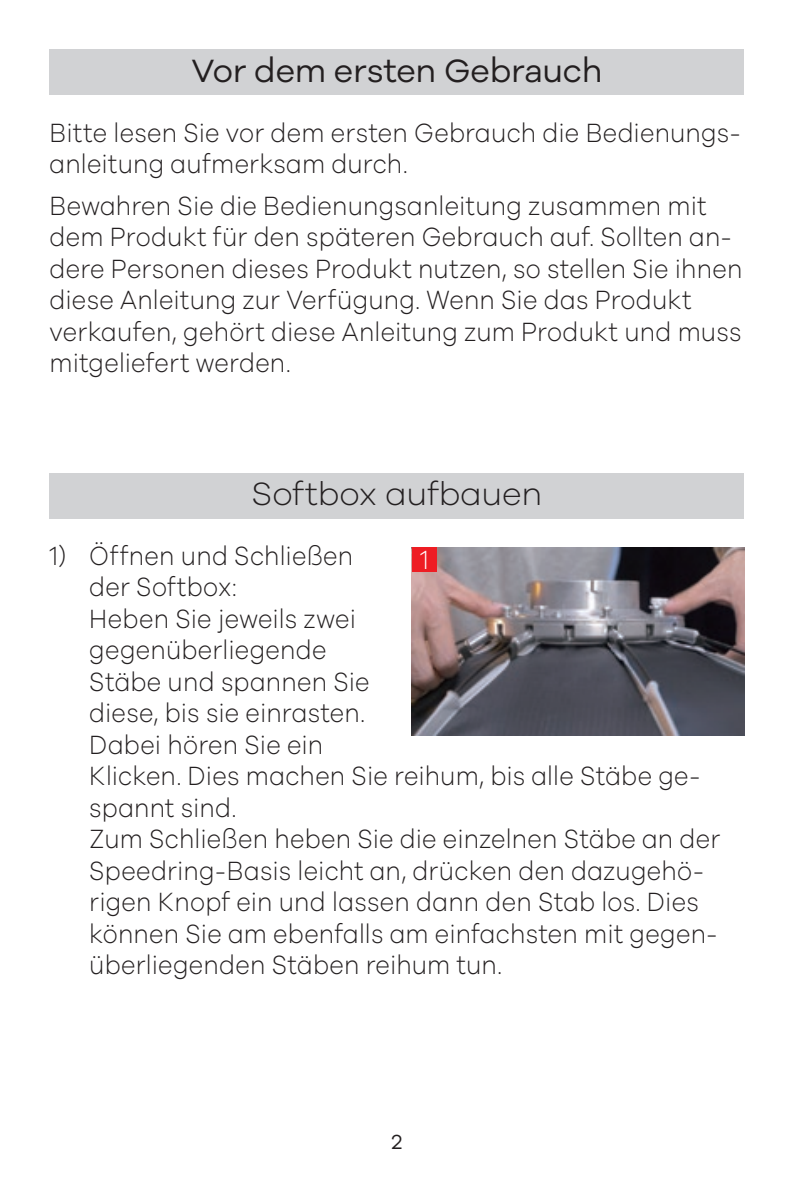
<style>
.page{position:relative;width:794px;height:1191px;background:#fff}
.page>*{position:absolute;margin:0;border:0;box-sizing:border-box;transform-origin:0 0}
.t1{font:33.25px "Galano Grotesque Alt";letter-spacing:-.01em;color:#231f20}
.t2{font:300 33.25px "Galano Grotesque";letter-spacing:-.01em;color:#231f20}
.t3{font:300 27.3px/31.5px "Galano Grotesque";letter-spacing:.01em;color:#231f20;scale:.9 1}
.t4{font:300 27.3px "Galano Grotesque";color:#fff;scale:.9 1}
.t5{font:21px "Galano Grotesque Alt";color:#231f20}
</style>
<div class="page">
<div style="left:50px;top:50px;width:694px;height:45px;background:#d1d2d4"></div>
<div style="left:50px;top:473px;width:694px;height:46px;background:#d1d2d4"></div>
<img style="left:412px;top:547px;width:332px;height:188px">
<div style="left:412px;top:547px;width:25px;height:25px;background:#ee1d23"></div>
<p class="t1" style="left:191px;top:49px;width:412px">Vor dem ersten Gebrauch</p>
<p class="t3" style="left:50px;top:116px;width:769px">Bitte lesen Sie vor dem ersten Gebrauch die Bedienungs&shy;anleitung aufmerksam durch.</p>
<p class="t3" style="left:50px;top:189px;width:771px">Bewahren Sie die Bedienungsanleitung zusammen mit dem Produkt für den späteren Gebrauch auf. Sollten an&shy;dere Personen dieses Produkt nutzen, so stellen Sie ihnen diese Anleitung zur Verfügung. Wenn Sie das Produkt verkaufen, gehört diese Anleitung zum Produkt und muss mitgeliefert werden.</p>
<p class="t2" style="left:252px;top:474px;width:292px">Softbox aufbauen</p>
<p class="t3" style="left:89px;top:538px;width:295px;text-indent:-40px">1) Öffnen und Schließen der Softbox:</p>
<p class="t3" style="left:89px;top:601px;width:313px">Heben Sie jeweils zwei gegenüberliegende<br>Stäbe und spannen Sie diese, bis sie einrasten.<br>Dabei hören Sie ein</p>
<p class="t3" style="left:89px;top:759px;width:680px">Klicken. Dies machen Sie reihum, bis alle Stäbe ge&shy;spannt sind.</p>
<p class="t3" style="left:89px;top:822px;width:702px">Zum Schließen heben Sie die einzelnen Stäbe an der Speedring-Basis leicht an, drücken den dazugehö&shy;rigen Knopf ein und lassen dann den Stab los. Dies können Sie am ebenfalls am einfachsten mit gegen&shy;überliegenden Stäben reihum tun.</p>
<p class="t4" style="left:420px;top:543px;width:11px">1</p>
<p class="t5" style="left:391px;top:1128px;width:12px">2</p>
</div>
